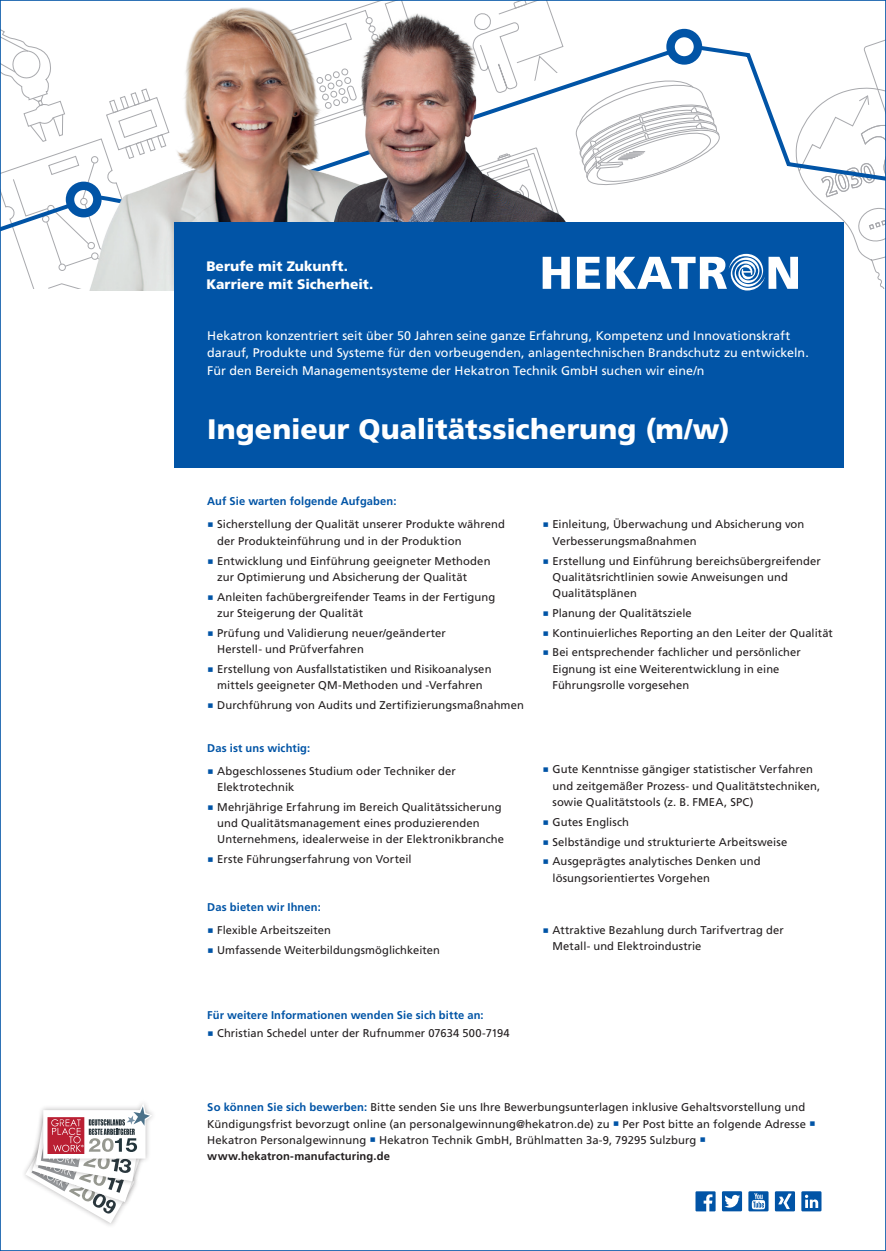
<style>
.page{position:relative;width:886px;height:1251px;background:#fff}
.page>*{position:absolute;margin:0;border:0;box-sizing:border-box;transform-origin:0 0}
.t1{font:900 28.12px "Frutiger LT Pro";color:#fff}
.t2{font:900 13.75px "Frutiger LT Pro";letter-spacing:.005em;color:#fff}
.t3{font:12.5px/17.5px "Frutiger LT Pro";letter-spacing:.005em;color:#fff}
.t4{font:11.25px/16.2px "Frutiger LT Pro";letter-spacing:.01em;color:#231f20}
.t5{font:700 11.25px "Frutiger LT Pro";letter-spacing:.01em;color:#0154a6}
.s1{font-family:"Letter Gothic Std";color:#0154a6}
.s2{font-weight:700;color:#0154a6}
.s3{font-weight:700}
</style>
<div class="page">
<svg style="left:2px;top:30px;width:69px;height:258px"></svg>
<img style="left:71px;top:7px;width:336px;height:283px">
<img style="left:300px;top:13px;width:165px;height:209px">
<div style="left:174px;top:222px;width:669px;height:239px;background:#0154a6"></div>
<div style="left:174px;top:269px;width:669px;height:198px;background:#0154a6"></div>
<svg style="left:465px;top:2px;width:419px;height:288px"></svg>
<svg style="left:722px;top:1191px;width:20px;height:20px"></svg>
<svg style="left:695px;top:1191px;width:20px;height:20px"></svg>
<svg style="left:775px;top:1191px;width:20px;height:20px"></svg>
<svg style="left:748px;top:1191px;width:20px;height:20px"></svg>
<svg style="left:801px;top:1191px;width:20px;height:20px"></svg>
<svg style="left:25px;top:1103px;width:127px;height:120px"></svg>
<p class="t2" style="left:206px;top:258px;width:143px">Berufe mit Zukunft.</p>
<p class="t2" style="left:206px;top:275px;width:168px">Karriere mit Sicherheit.</p>
<p class="t3" style="left:207px;top:326px;width:603px">Hekatron konzentriert seit über 50 Jahren seine ganze Erfahrung, Kompetenz und Innovationskraft darauf, Produkte und Systeme für den vorbeugenden, anlagentechnischen Brandschutz zu entwickeln.<br>Für den Bereich Managementsysteme der Hekatron Technik GmbH suchen wir eine/n</p>
<p class="t1" style="left:207px;top:412px;width:524px">Ingenieur Qualitätssicherung (m/w)</p>
<p class="t5" style="left:207px;top:495px;width:191px">Auf Sie warten folgende Aufgaben:</p>
<p class="t4" style="left:217px;top:516px;width:289px;text-indent:-10px"><span class="s1">■</span> Sicherstellung der Qualität unserer Produkte während der Produkteinführung und in der Produktion</p>
<p class="t4" style="left:217px;top:552px;width:275px;text-indent:-10px"><span class="s1">■</span> Entwicklung und Einführung geeigneter Methoden zur Optimierung und Absicherung der Qualität</p>
<p class="t4" style="left:217px;top:588px;width:280px;text-indent:-10px"><span class="s1">■</span> Anleiten fachübergreifender Teams in der Fertigung zur Steigerung der Qualität</p>
<p class="t4" style="left:217px;top:625px;width:230px;text-indent:-10px"><span class="s1">■</span> Prüfung und Validierung neuer/geänderter<br>Herstell- und Prüfverfahren</p>
<p class="t4" style="left:207px;top:661px;width:286px;text-align:center"><span class="s1">■</span> Erstellung von Ausfallstatistiken und Risikoanalysen mittels geeigneter QM-Methoden und -Verfahren</p>
<p class="t4" style="left:207px;top:697px;width:318px"><span class="s1">■</span> Durchführung von Audits und Zertifizierungsmaßnahmen</p>
<p class="t5" style="left:207px;top:741px;width:104px">Das ist uns wichtig:</p>
<p class="t4" style="left:217px;top:763px;width:240px;text-indent:-10px"><span class="s1">■</span> Abgeschlossenes Studium oder Techniker der<br>Elektrotechnik</p>
<p class="t4" style="left:217px;top:799px;width:288px;text-indent:-10px"><span class="s1">■</span> Mehrjährige Erfahrung im Bereich Qualitätssicherung und Qualitätsmanagement eines produzierenden<br>Unternehmens, idealerweise in der Elektronikbranche</p>
<p class="t4" style="left:207px;top:851px;width:206px"><span class="s1">■</span> Erste Führungserfahrung von Vorteil</p>
<p class="t5" style="left:207px;top:901px;width:115px">Das bieten wir Ihnen:</p>
<p class="t4" style="left:207px;top:922px;width:125px"><span class="s1">■</span> Flexible Arbeitszeiten</p>
<p class="t4" style="left:207px;top:942px;width:234px"><span class="s1">■</span> Umfassende Weiterbildungsmöglichkeiten</p>
<p class="t4" style="left:552px;top:516px;width:253px;text-indent:-10px"><span class="s1">■</span> Einleitung, Überwachung und Absicherung von<br>Verbesserungsmaßnahmen</p>
<p class="t4" style="left:552px;top:552px;width:270px;text-indent:-10px"><span class="s1">■</span> Erstellung und Einführung bereichsübergreifender<br>Qualitätsrichtlinien sowie Anweisungen und<br>Qualitätsplänen</p>
<p class="t4" style="left:543px;top:605px;width:151px"><span class="s1">■</span> Planung der Qualitätsziele</p>
<p class="t4" style="left:543px;top:625px;width:292px"><span class="s1">■</span> Kontinuierliches Reporting an den Leiter der Qualität</p>
<p class="t4" style="left:552px;top:644px;width:250px;text-indent:-10px"><span class="s1">■</span> Bei entsprechender fachlicher und persönlicher<br>Eignung ist eine Weiterentwicklung in eine<br>Führungsrolle vorgesehen</p>
<p class="t4" style="left:552px;top:761px;width:269px;text-indent:-10px"><span class="s1">■</span> Gute Kenntnisse gängiger statistischer Verfahren und zeitgemäßer Prozess- und Qualitätstechniken, sowie Qualitätstools (z. B. FMEA, SPC)</p>
<p class="t4" style="left:543px;top:814px;width:88px"><span class="s1">■</span> Gutes Englisch</p>
<p class="t4" style="left:543px;top:833px;width:246px"><span class="s1">■</span> Selbständige und strukturierte Arbeitsweise</p>
<p class="t4" style="left:552px;top:853px;width:210px;text-indent:-10px"><span class="s1">■</span> Ausgeprägtes analytisches Denken und lösungsorientiertes Vorgehen</p>
<p class="t4" style="left:552px;top:922px;width:233px;text-indent:-10px"><span class="s1">■</span> Attraktive Bezahlung durch Tarifvertrag der<br>Metall- und Elektroindustrie</p>
<p class="t5" style="left:207px;top:1009px;width:278px">Für weitere Informationen wenden Sie sich bitte an:</p>
<p class="t4" style="left:207px;top:1025px;width:304px"><span class="s1">■</span> Christian Schedel unter der Rufnummer 07634 500-7194</p>
<p class="t4" style="left:207px;top:1099px;width:610px"><span class="s2">So können Sie sich bewerben:</span> Bitte senden Sie uns Ihre Bewerbungsunterlagen inklusive Gehaltsvorstellung und Kündigungsfrist bevorzugt online (an personalgewinnung@hekatron.de) zu <span class="s1">■</span> Per Post bitte an folgende Adresse <span class="s1">■ </span>Hekatron Personalgewinnung <span class="s1">■</span> Hekatron Technik GmbH, Brühlmatten 3a-9, 79295 Sulzburg <span class="s1">■ </span><span class="s3">www.hekatron-manufacturing.de</span></p>
</div>
